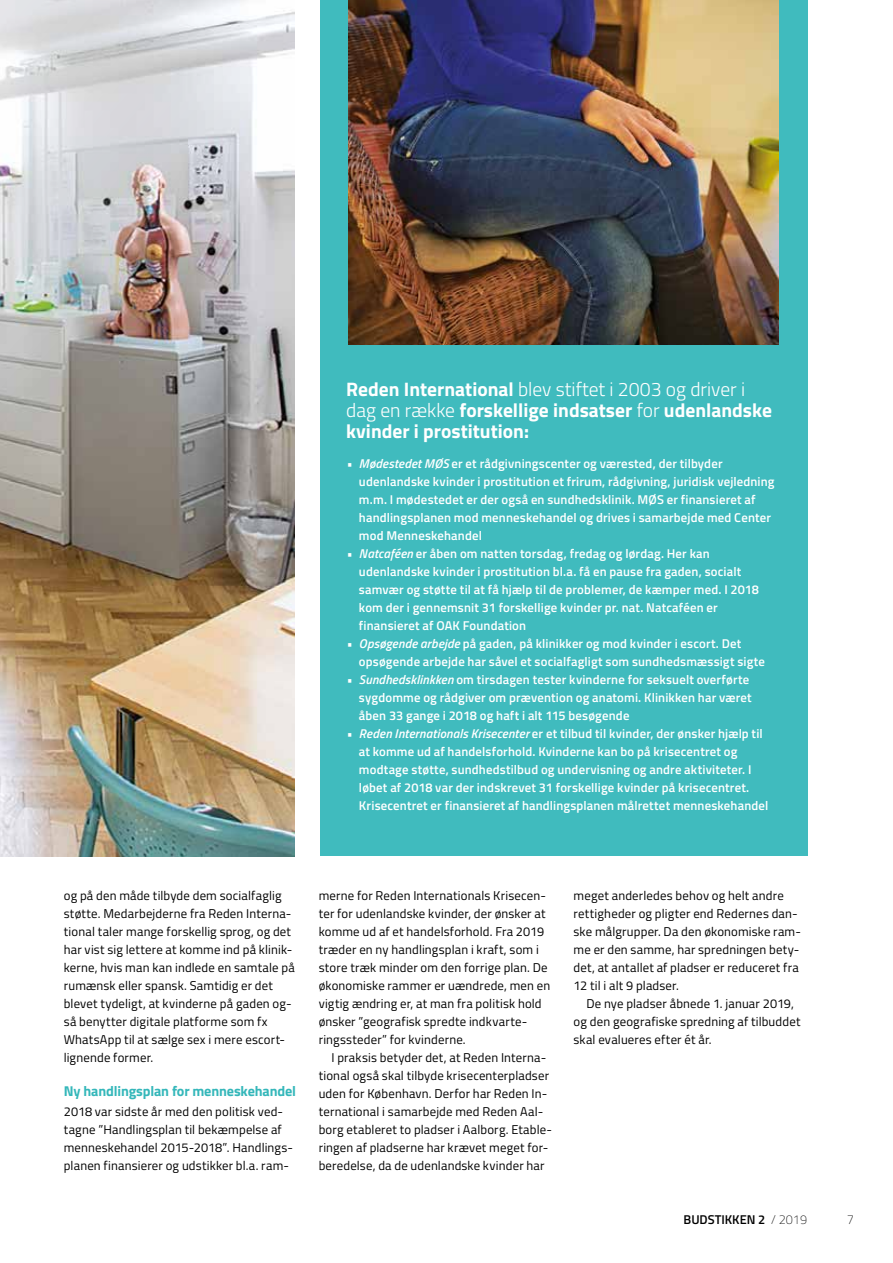
<style>
.page{position:relative;width:893px;height:1263px;background:#fff}
.page>*{position:absolute;margin:0;border:0;box-sizing:border-box;transform-origin:0 0}
.t1{font:700 19.5px/21px "Titillium Web";color:#fff}
.t2{font:700 14.25px "Titillium Web";letter-spacing:-.01em;color:#34b7ba}
.t3{font:12.75px/18px "Titillium Web";letter-spacing:.015em;color:#000}
.t4{font:600 12.75px/18px "Titillium Web";letter-spacing:.015em;color:#fff}
.t5{font:600 12.75px "Titillium Web";color:#000}
.t6{font:100 12.75px "Titillium Web";color:#000}
.s1{font-weight:300}
.s2{font-style:italic}
.s3{font-weight:100}
</style>
<div class="page">
<img style="left:0;top:0;width:295px;height:856px">
<div style="left:320px;top:0;width:488px;height:856px;background:#40bbbe"></div>
<img style="left:349px;top:0;width:429px;height:344px">
<h1 class="t1" style="left:346px;top:378px;width:427px">Reden International <span class="s1">blev stiftet i 2003 og driver i dag en række</span> forskellige indsatser <span class="s1">for</span> udenlandske kvinder i prostitution:</h1>
<p class="t4" style="left:359px;top:454px;width:417px;text-indent:-13px"><span class="s2">• Mødestedet MØS</span> er et rådgivningscenter og værested, der tilbyder udenlandske kvinder i prostitution et frirum, rådgivning, juridisk vejledning m.m. I mødestedet er der også en sundhedsklinik. MØS er finansieret af handlingsplanen mod menneskehandel og drives i samarbejde med Center mod Menneskehandel</p>
<p class="t4" style="left:359px;top:544px;width:401px;text-indent:-13px"><span class="s2">• Natcaféen</span> er åben om natten torsdag, fredag og lørdag. Her kan udenlandske kvinder i prostitution bl.a. få en pause fra gaden, socialt samvær og støtte til at få hjælp til de problemer, de kæmper med. I 2018 kom der i gennemsnit 31 forskellige kvinder pr. nat. Natcaféen er finansieret af OAK Foundation</p>
<p class="t4" style="left:359px;top:634px;width:408px;text-indent:-13px"><span class="s2">• Opsøgende arbejde</span> på gaden, på klinikker og mod kvinder i escort. Det opsøgende arbejde har såvel et socialfagligt som sundhedsmæssigt sigte</p>
<p class="t4" style="left:359px;top:670px;width:394px;text-indent:-13px"><span class="s2">• Sundhedsklinkken</span> om tirsdagen tester kvinderne for seksuelt overførte sygdomme og rådgiver om prævention og anatomi. Klinikken har været åben 33 gange i 2018 og haft i alt 115 besøgende</p>
<p class="t4" style="left:359px;top:724px;width:411px;text-indent:-13px"><span class="s2">• Reden Internationals Krisecenter</span> er et tilbud til kvinder, der ønsker hjælp til at komme ud af handelsforhold. Kvinderne kan bo på krisecentret og modtage støtte, sundhedstilbud og undervisning og andre aktiviteter. I løbet af 2018 var der indskrevet 31 forskellige kvinder på krisecentret.<br>Krisecentret er finansieret af handlingsplanen målrettet menneskehandel</p>
<p class="t3" style="left:64px;top:886px;width:233px">og på den måde tilbyde dem socialfaglig støtte. Medarbejderne fra Reden Interna&shy;tional taler mange forskellig sprog, og det har vist sig lettere at komme ind på klinik&shy;kerne, hvis man kan indlede en samtale på rumænsk eller spansk. Samtidig er det blevet tydeligt, at kvinderne på gaden og&shy;så benytter digitale platforme som fx WhatsApp til at sælge sex i mere escort&shy;lignende former.</p>
<p class="t2" style="left:64px;top:1080px;width:234px">Ny handlingsplan for menneskehandel</p>
<p class="t3" style="left:64px;top:1102px;width:231px">2018 var sidste år med den politisk ved&shy;tagne ”Handlingsplan til bekæmpelse af menneskehandel 2015-2018”. Handlings&shy;planen finansierer og udstikker bl.a. ram-</p>
<p class="t3" style="left:319px;top:886px;width:233px">merne for Reden Internationals Krisecen&shy;ter for udenlandske kvinder, der ønsker at komme ud af et handelsforhold. Fra 2019 træder en ny handlingsplan i kraft, som i store træk minder om den forrige plan. De økonomiske rammer er uændrede, men en vigtig ændring er, at man fra politisk hold ønsker ”geografisk spredte indkvarte&shy;ringssteder” for kvinderne.</p>
<p class="t3" style="left:319px;top:1048px;width:235px;text-indent:13px">I praksis betyder det, at Reden Interna&shy;tional også skal tilbyde krisecenterpladser uden for København. Derfor har Reden In&shy;ternational i samarbejde med Reden Aal&shy;borg etableret to pladser i Aalborg. Etable&shy;ringen af pladserne har krævet meget for&shy;beredelse, da de udenlandske kvinder har</p>
<p class="t3" style="left:574px;top:886px;width:229px">meget anderledes behov og helt andre rettigheder og pligter end Redernes dan&shy;ske målgrupper. Da den økonomiske ram&shy;me er den samme, har spredningen bety&shy;det, at antallet af pladser er reduceret fra 12 til i alt 9 pladser.</p>
<p class="t3" style="left:574px;top:994px;width:228px;text-indent:13px">De nye pladser åbnede 1. januar 2019, og den geografiske spredning af tilbuddet skal evalueres efter ét år.</p>
<p class="t5" style="left:683px;top:1210px;width:125px">BUDSTIKKEN 2 <span class="s3">/ 2019</span></p>
<p class="t6" style="left:847px;top:1210px;width:9px">7</p>
</div>
